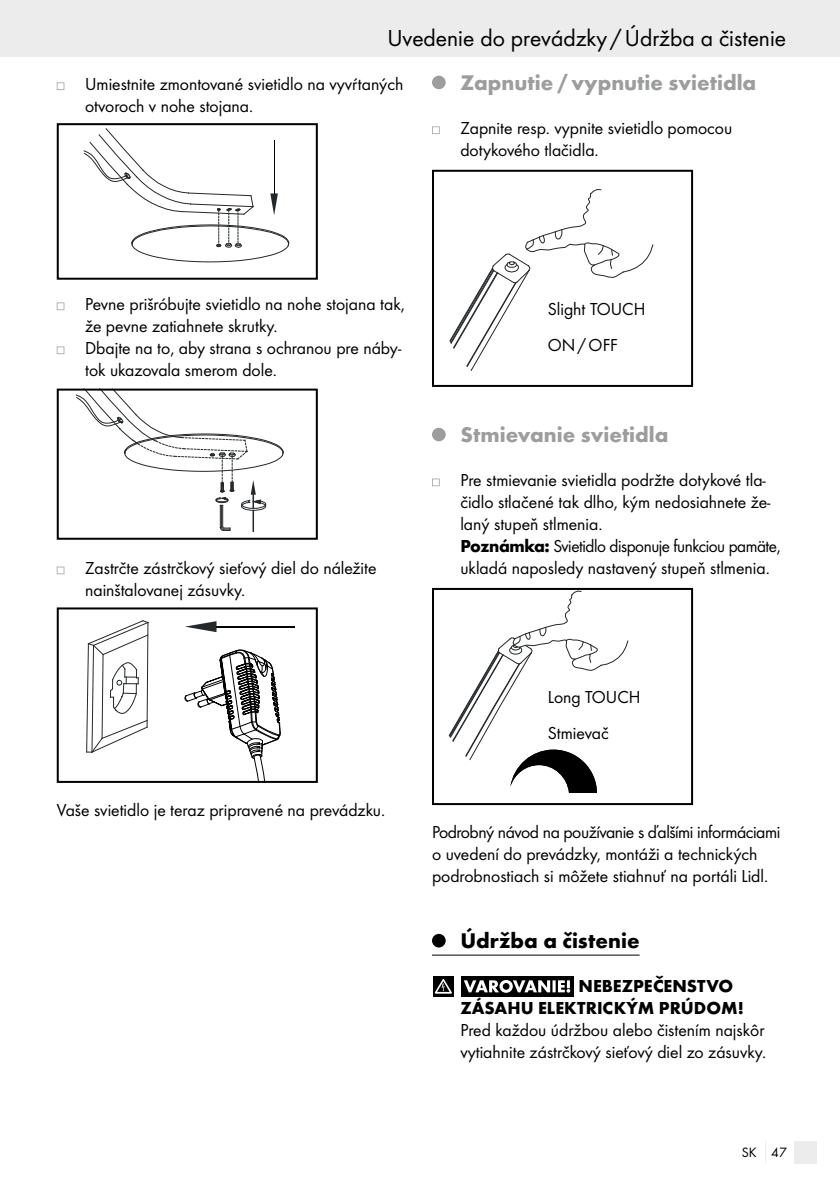
<style>
.page{position:relative;width:840px;height:1191px;background:#fff}
.page>*{position:absolute;margin:0;border:0;box-sizing:border-box;transform-origin:0 0}
.t1{font:24px "Futura Boo";color:#000}
.t2{font:700 22px "Futura";color:#9c9d9d}
.t3{font:700 22px "Futura";color:#000}
.t4{font:18px/22px "Futura Boo";color:#000}
.t5{font:700 18px/22px "Futura";color:#000}
.t6{font:14px "Futura Boo";color:#000}
.s1{font-family:"Futura";font-weight:700}
</style>
<div class="page">
<div style="left:0;top:0;width:839px;height:57px;background:#ececec"></div>
<div style="left:794px;top:1140px;width:22px;height:23px;background:#ececec"></div>
<svg style="left:57px;top:82px;width:7px;height:8px"></svg>
<svg style="left:56px;top:123px;width:262px;height:157px"></svg>
<svg style="left:57px;top:302px;width:7px;height:8px"></svg>
<svg style="left:57px;top:346px;width:7px;height:8px"></svg>
<svg style="left:56px;top:388px;width:262px;height:152px"></svg>
<svg style="left:57px;top:566px;width:7px;height:8px"></svg>
<svg style="left:56px;top:607px;width:262px;height:176px"></svg>
<hr style="left:432px;top:954px;width:207px;height:1px;background:#000">
<div style="left:432px;top:76px;width:13px;height:13px;background:#9c9d9d;border-radius:50%"></div>
<svg style="left:432px;top:126px;width:7px;height:8px"></svg>
<svg style="left:432px;top:169px;width:261px;height:218px"></svg>
<div style="left:432px;top:428px;width:13px;height:13px;background:#9c9d9d;border-radius:50%"></div>
<svg style="left:432px;top:478px;width:7px;height:8px"></svg>
<svg style="left:432px;top:587px;width:261px;height:219px"></svg>
<div style="left:432px;top:934px;width:13px;height:13px;background:#000;border-radius:50%"></div>
<div style="left:461px;top:976px;width:112px;height:20px;background:#000"></div>
<svg style="left:463px;top:980px;width:107px;height:12px"></svg>
<svg style="left:433px;top:976px;width:20px;height:20px"></svg>
<svg style="left:434px;top:979px;width:17px;height:14px"></svg>
<h1 class="t1" style="left:387px;top:24px;width:400px">Uvedenie do prevádzky /Údržba a čistenie</h1>
<p class="t4" style="left:85px;top:73px;width:319px">Umiestnite zmontované svietidlo na vyvŕtaných otvoroch v nohe stojana.</p>
<p class="t2" style="left:460px;top:69px;width:297px">Zapnutie / vypnutie svietidla</p>
<p class="t4" style="left:460px;top:117px;width:273px">Zapnite resp. vypnite svietidlo pomocou dotykového tlačidla.</p>
<p class="t4" style="left:85px;top:293px;width:321px">Pevne prišróbujte svietidlo na nohe stojana tak, že pevne zatiahnete skrutky.<br>Dbajte na to, aby strana s ochranou pre náby&shy;tok ukazovala smerom dole.</p>
<p class="t4" style="left:85px;top:557px;width:293px">Zastrčte zástrčkový sieťový diel do náležite nainštalovanej zásuvky.</p>
<p class="t4" style="left:547px;top:291px;width:99px;line-height:36px">Slight TOUCH<br>ON/OFF</p>
<p class="t2" style="left:460px;top:421px;width:209px">Stmievanie svietidla</p>
<p class="t4" style="left:460px;top:469px;width:321px">Pre stmievanie svietidla podržte dotykové tla&shy;čidlo stlačené tak dlho, kým nedosiahnete že&shy;laný stupeň stlmenia.<br><span class="s1">Poznámka:</span> Svietidlo disponuje funkciou pamäte, ukladá naposledy nastavený stupeň stlmenia.</p>
<p class="t4" style="left:57px;top:799px;width:330px">Vaše svietidlo je teraz pripravené na prevádzku.</p>
<p class="t4" style="left:547px;top:678px;width:94px;line-height:36px">Long TOUCH<br>Stmievač</p>
<p class="t4" style="left:432px;top:821px;width:349px">Podrobný návod na používanie s ďalšími informáciami o uvedení do prevádzky, montáži a technických podrobnostiach si môžete stiahnuť na portáli Lidl.</p>
<p class="t3" style="left:460px;top:927px;width:181px">Údržba a čistenie</p>
<p class="t5" style="left:460px;top:975px;width:285px;text-indent:118px">NEBEZPEČENSTVO<br>ZÁSAHU ELEKTRICKÝM PRÚDOM!</p>
<p class="t4" style="left:460px;top:1019px;width:307px">Pred každou údržbou alebo čistením najskôr vytiahnite zástrčkový sieťový diel zo zásuvky.</p>
<p class="t6" style="left:741px;top:1144px;width:46px">SK 47</p>
</div>
